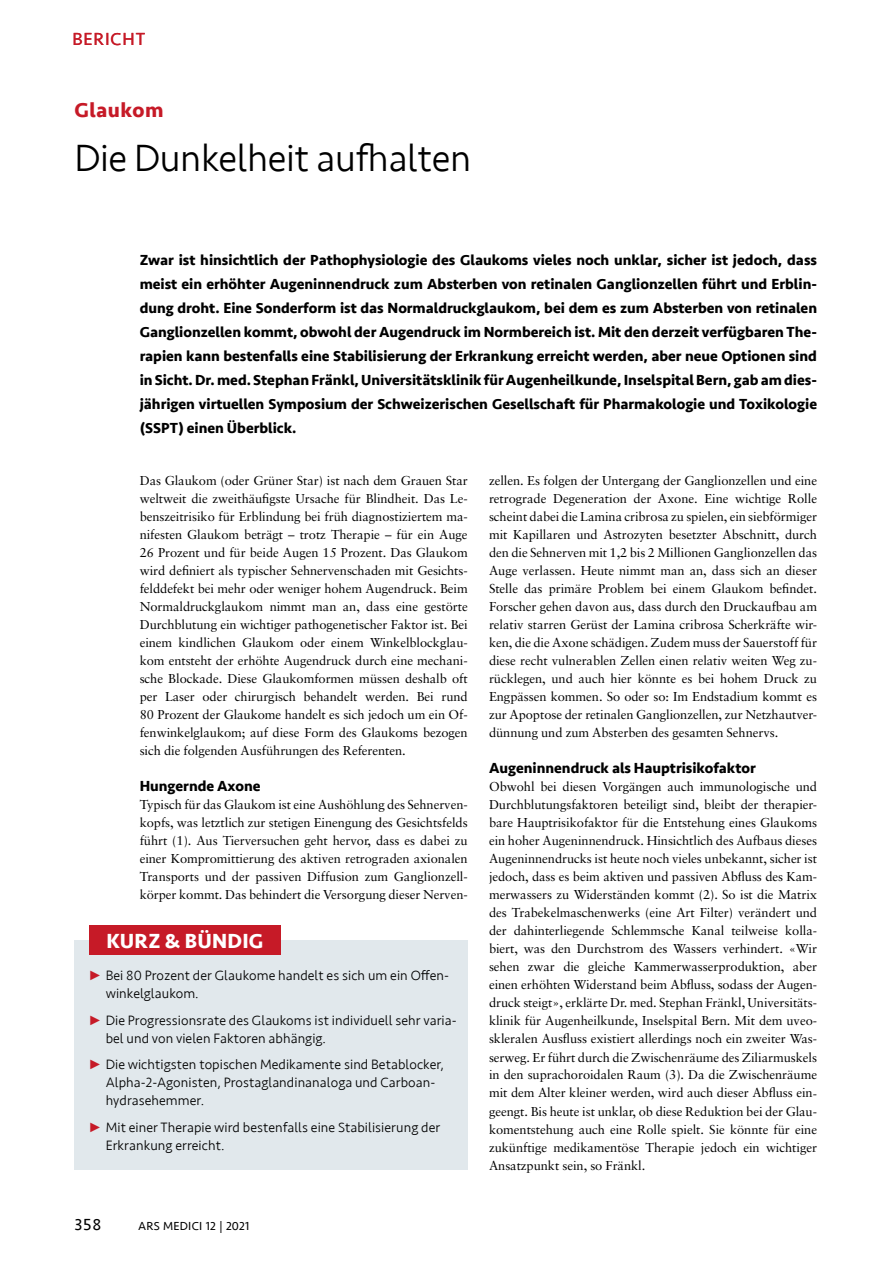
<style>
.page{position:relative;width:893px;height:1263px;background:#fff}
.page>*{position:absolute;margin:0;border:0;box-sizing:border-box;transform-origin:0 0}
.t1{font:300 39px "Seravek";letter-spacing:-.01em;color:#000}
.t2{font:700 21px "Seravek";letter-spacing:.01em;color:#fff}
.t3{font:700 21px "Seravek";letter-spacing:.02em;color:#c61a27}
.t4{font:18px "Seravek";letter-spacing:.05em;color:#c61a27}
.t5{font:16.5px "Seravek";color:#000}
.t6{font:700 15px/24px "Seravek";color:#000;text-align:justify}
.t7{font:300 13.95px/18px "Seravek";letter-spacing:.005em;color:#000}
.t8{font:12.9px/18px "Sabon";letter-spacing:-.005em;color:#000;text-align:justify}
.t9{font:12px "Seravek";letter-spacing:.02em;color:#000}
</style>
<div class="page">
<div style="left:74px;top:940px;width:394px;height:229px;background:#e1e8ec"></div>
<div style="left:89px;top:925px;width:192px;height:30px;background:#c61a27"></div>
<h3 class="t4" style="left:72px;top:25px;width:74px">BERICHT</h3>
<h2 class="t3" style="left:74px;top:93px;width:91px">Glaukom</h2>
<h1 class="t1" style="left:74px;top:135px;width:398px">Die Dunkelheit aufhalten</h1>
<p class="t6" style="left:140px;top:248px;width:679px">Zwar ist hinsichtlich der Pathophysiologie des Glaukoms vieles noch unklar, sicher ist jedoch, dass meist ein erhöhter Augeninnendruck zum Absterben von retinalen Ganglionzellen führt und Erblin&shy;dung droht. Eine Sonderform ist das Normaldruckglaukom, bei dem es zum Absterben von retinalen Ganglionzellen kommt, obwohl der Augendruck im Normbereich ist. Mit den derzeit verfügbaren The&shy;rapien kann bestenfalls eine Stabilisierung der Erkrankung erreicht werden, aber neue Optionen sind in Sicht. Dr. med. Stephan Fränkl, Universitätsklinik für Augenheilkunde, Inselspital Bern, gab am dies&shy;jährigen virtuellen Symposium der Schweizerischen Gesellschaft für Pharmakologie und Toxikologie (SSPT) einen Überblick.</p>
<p class="t8" style="left:140px;top:472px;width:330px">Das Glaukom (oder Grüner Star) ist nach dem Grauen Star weltweit die zweithäufigste Ursache für Blindheit. Das Le&shy;benszeitrisiko für Erblindung bei früh diagnostiziertem ma&shy;nifesten Glaukom beträgt – trotz Therapie – für ein Auge 26 Prozent und für beide Augen 15 Prozent. Das Glaukom wird definiert als typischer Sehnervenschaden mit Gesichts&shy;felddefekt bei mehr oder weniger hohem Augendruck. Beim Normaldruckglaukom nimmt man an, dass eine gestörte Durchblutung ein wichtiger pathogenetischer Faktor ist. Bei einem kindlichen Glaukom oder einem Winkelblockglau&shy;kom entsteht der erhöhte Augendruck durch eine mechani&shy;sche Blockade. Diese Glaukomformen müssen deshalb oft per Laser oder chirurgisch behandelt werden. Bei rund 80 Prozent der Glaukome handelt es sich jedoch um ein Of&shy;fenwinkelglaukom; auf diese Form des Glaukoms bezogen sich die folgenden Ausführungen des Referenten.</p>
<p class="t6" style="left:140px;top:774px;width:122px">Hungernde Axone</p>
<p class="t8" style="left:140px;top:796px;width:330px">Typisch für das Glaukom ist eine Aushöhlung des Sehnerven&shy;kopfs, was letztlich zur stetigen Einengung des Gesichtsfelds führt (1). Aus Tierversuchen geht hervor, dass es dabei zu einer Kompromittierung des aktiven retrograden axionalen Transports und der passiven Diffusion zum Ganglionzell&shy;körper kommt. Das behindert die Versorgung dieser Nerven-</p>
<h2 class="t2" style="left:106px;top:924px;width:159px">KURZ &amp; BÜNDIG</h2>
<p class="t7" style="left:106px;top:967px;width:345px">Bei 80 Prozent der Glaukome handelt es sich um ein Offen&shy;winkelglaukom.</p>
<p class="t7" style="left:106px;top:1011px;width:353px">Die Progressionsrate des Glaukoms ist individuell sehr varia&shy;bel und von vielen Faktoren abhängig.</p>
<p class="t7" style="left:106px;top:1056px;width:340px">Die wichtigsten topischen Medikamente sind Betablocker,<br>Alpha-2-Agonisten, Prostaglandinanaloga und Carboan&shy;hydrasehemmer.</p>
<p class="t7" style="left:106px;top:1118px;width:336px">Mit einer Therapie wird bestenfalls eine Stabilisierung der<br>Erkrankung erreicht.</p>
<p class="t5" style="left:74px;top:1212px;width:29px">358</p>
<p class="t9" style="left:138px;top:1217px;width:113px">ARS MEDICI 12 | 2021</p>
<p class="t8" style="left:489px;top:472px;width:330px">zellen. Es folgen der Untergang der Ganglionzellen und eine retrograde Degeneration der Axone. Eine wichtige Rolle scheint dabei die Lamina cribrosa zu spielen, ein siebförmiger mit Kapillaren und Astrozyten besetzter Abschnitt, durch den die Sehnerven mit 1,2 bis 2 Millionen Ganglionzellen das Auge verlassen. Heute nimmt man an, dass sich an dieser Stelle das primäre Problem bei einem Glaukom befindet.<br>Forscher gehen davon aus, dass durch den Druckaufbau am relativ starren Gerüst der Lamina cribrosa Scherkräfte wir&shy;ken, die die Axone schädigen. Zudem muss der Sauerstoff für diese recht vulnerablen Zellen einen relativ weiten Weg zu&shy;rücklegen, und auch hier könnte es bei hohem Druck zu Engpässen kommen. So oder so: Im Endstadium kommt es zur Apoptose der retinalen Ganglionzellen, zur Netzhautver&shy;dünnung und zum Absterben des gesamten Sehnervs.</p>
<p class="t6" style="left:489px;top:756px;width:268px">Augeninnendruck als Hauptrisikofaktor</p>
<p class="t8" style="left:489px;top:778px;width:330px">Obwohl bei diesen Vorgängen auch immunologische und Durchblutungsfaktoren beteiligt sind, bleibt der therapier&shy;bare Hauptrisikofaktor für die Entstehung eines Glaukoms ein hoher Augeninnendruck. Hinsichtlich des Aufbaus dieses Augeninnendrucks ist heute noch vieles unbekannt, sicher ist jedoch, dass es beim aktiven und passiven Abfluss des Kam&shy;merwassers zu Widerständen kommt (2). So ist die Matrix des Trabekelmaschenwerks (eine Art Filter) verändert und der dahinterliegende Schlemmsche Kanal teilweise kolla&shy;biert, was den Durchstrom des Wassers verhindert. «Wir sehen zwar die gleiche Kammerwasserproduktion, aber einen erhöhten Widerstand beim Abfluss, sodass der Augen&shy;druck steigt», erklärte Dr. med. Stephan Fränkl, Universitäts&shy;klinik für Augenheilkunde, Inselspital Bern. Mit dem uveo&shy;skleralen Ausfluss existiert allerdings noch ein zweiter Was&shy;serweg. Er führt durch die Zwischenräume des Ziliarmuskels in den suprachoroidalen Raum (3). Da die Zwischenräume mit dem Alter kleiner werden, wird auch dieser Abfluss ein&shy;geengt. Bis heute ist unklar, ob diese Reduktion bei der Glau&shy;komentstehung auch eine Rolle spielt. Sie könnte für eine zukünftige medikamentöse Therapie jedoch ein wichtiger Ansatzpunkt sein, so Fränkl.</p>
</div>
